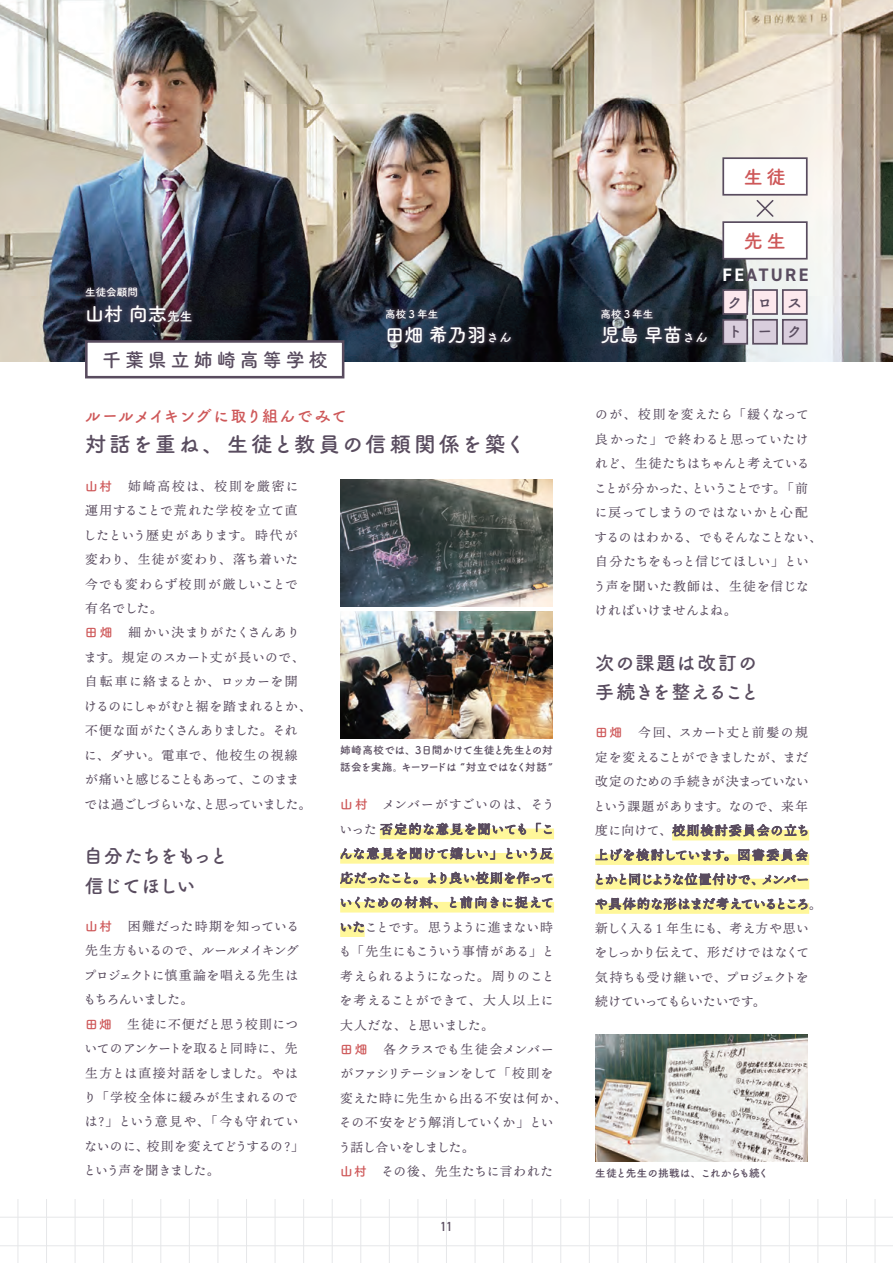
<style>
.page{position:relative;width:893px;height:1263px;background:#fff}
.page>*{position:absolute;margin:0;border:0;box-sizing:border-box;transform-origin:0 0}
.t1{font:21.3px "Tsuku B Rd Gothic Std B";letter-spacing:.11em;color:#594c5f}
.t2{font:19.2px "Tsuku B Rd Gothic Std B";color:#fff}
.t3{font:19.2px "Tsuku B Rd Gothic Std B";letter-spacing:.045em;color:#594c5f}
.t4{font:19.2px "Tsuku B Rd Gothic Std B";letter-spacing:.2em;color:#594c5f}
.t5{font:19.2px "Tsuku B Rd Gothic Std B";letter-spacing:-.075em;color:#594c5f}
.t6{font:19.2px "Tsuku B Rd Gothic Std B";letter-spacing:-.05em;color:#594c5f}
.t7{font:19.2px "Tsuku B Rd Gothic Std B";color:#ce5859}
.t8{font:700 18px "DIN2014";letter-spacing:.13em;color:#594c5f}
.t9{font:15.9px "Tsuku B Rd Gothic Std B";letter-spacing:.03em;color:#ce5859}
.t10{font:14.85px "Tsuku B Rd Gothic Std B";color:#594c5f}
.t11{font:12.75px/24.5px "Ten Mincho Text";letter-spacing:.005em;color:#594c5f}
.t12{font:12.75px "Ten Mincho Text";letter-spacing:.06em;color:#594c5f}
.t13{font:12.75px "DIN Mittelschrift Std";color:#594c5f}
.t14{font:10.65px/17px "Tsuku B Rd Gothic Std B";letter-spacing:-.02em;color:#594c5f}
.t15{font:10.65px "Tsuku B Rd Gothic Std B";letter-spacing:-.04em;color:#594c5f}
.t16{font:10.65px "Tsuku B Rd Gothic Std B";color:#fff}
.s1{font-size:12.75px}
.s2{font-family:"Tsuku B Rd Gothic Std B";color:#ce5859}
.s3{color:#fff}
</style>
<div class="page">
<hr style="left:0;top:1245px;width:893px;height:1px;background:#e6e7e9">
<hr style="left:0;top:1217px;width:893px;height:1px;background:#e6e7e9">
<hr style="left:589px;top:0;width:1px;height:1263px;background:#e6e7e9">
<hr style="left:646px;top:0;width:1px;height:1263px;background:#e6e7e9">
<hr style="left:618px;top:0;width:1px;height:1263px;background:#e6e7e9">
<hr style="left:675px;top:0;width:1px;height:1263px;background:#e6e7e9">
<hr style="left:703px;top:0;width:1px;height:1263px;background:#e6e7e9">
<hr style="left:760px;top:0;width:1px;height:1263px;background:#e6e7e9">
<hr style="left:732px;top:0;width:1px;height:1263px;background:#e6e7e9">
<hr style="left:789px;top:0;width:1px;height:1263px;background:#e6e7e9">
<hr style="left:818px;top:0;width:1px;height:1263px;background:#e6e7e9">
<hr style="left:875px;top:0;width:1px;height:1263px;background:#e6e7e9">
<hr style="left:846px;top:0;width:1px;height:1263px;background:#e6e7e9">
<hr style="left:246px;top:0;width:1px;height:1263px;background:#e6e7e9">
<hr style="left:303px;top:0;width:1px;height:1263px;background:#e6e7e9">
<hr style="left:275px;top:0;width:1px;height:1263px;background:#e6e7e9">
<hr style="left:332px;top:0;width:1px;height:1263px;background:#e6e7e9">
<hr style="left:360px;top:0;width:1px;height:1263px;background:#e6e7e9">
<hr style="left:418px;top:0;width:1px;height:1263px;background:#e6e7e9">
<hr style="left:389px;top:0;width:1px;height:1263px;background:#e6e7e9">
<hr style="left:446px;top:0;width:1px;height:1263px;background:#e6e7e9">
<hr style="left:475px;top:0;width:1px;height:1263px;background:#e6e7e9">
<hr style="left:532px;top:0;width:1px;height:1263px;background:#e6e7e9">
<hr style="left:503px;top:0;width:1px;height:1263px;background:#e6e7e9">
<hr style="left:560px;top:0;width:1px;height:1263px;background:#e6e7e9">
<hr style="left:18px;top:0;width:1px;height:1263px;background:#e6e7e9">
<hr style="left:75px;top:0;width:1px;height:1263px;background:#e6e7e9">
<hr style="left:46px;top:0;width:1px;height:1263px;background:#e6e7e9">
<hr style="left:103px;top:0;width:1px;height:1263px;background:#e6e7e9">
<hr style="left:132px;top:0;width:1px;height:1263px;background:#e6e7e9">
<hr style="left:189px;top:0;width:1px;height:1263px;background:#e6e7e9">
<hr style="left:161px;top:0;width:1px;height:1263px;background:#e6e7e9">
<hr style="left:218px;top:0;width:1px;height:1263px;background:#e6e7e9">
<div style="left:0;top:111px;width:893px;height:1088px;background:#fff"></div>
<div style="left:380px;top:828px;width:174px;height:11px;background:#fff79a"></div>
<div style="left:340px;top:853px;width:214px;height:11px;background:#fff79a"></div>
<div style="left:340px;top:877px;width:214px;height:11px;background:#fff79a"></div>
<div style="left:340px;top:902px;width:214px;height:10px;background:#fff79a"></div>
<div style="left:340px;top:926px;width:25px;height:11px;background:#fff79a"></div>
<div style="left:672px;top:830px;width:137px;height:10px;background:#fff79a"></div>
<div style="left:595px;top:854px;width:214px;height:11px;background:#fff79a"></div>
<div style="left:595px;top:879px;width:214px;height:10px;background:#fff79a"></div>
<div style="left:595px;top:903px;width:214px;height:11px;background:#fff79a"></div>
<img style="left:0;top:0;width:893px;height:361px">
<div style="left:722px;top:157px;width:86px;height:39px;background:#fff;border:2px solid #594c5f"></div>
<div style="left:722px;top:221px;width:86px;height:39px;background:#fff;border:2px solid #594c5f"></div>
<svg style="left:755px;top:198px;width:20px;height:20px"></svg>
<div style="left:722px;top:289px;width:26px;height:26px;background:#fce8ed;border:2px solid #594c5f"></div>
<div style="left:782px;top:289px;width:26px;height:26px;background:#fce8ed;border:2px solid #594c5f"></div>
<div style="left:752px;top:289px;width:26px;height:26px;background:#fce8ed;border:2px solid #594c5f"></div>
<div style="left:752px;top:319px;width:26px;height:26px;background:#d9cedd;border:2px solid #594c5f"></div>
<div style="left:722px;top:319px;width:26px;height:26px;background:#d9cedd;border:2px solid #594c5f"></div>
<div style="left:782px;top:319px;width:26px;height:26px;background:#d9cedd;border:2px solid #594c5f"></div>
<div style="left:85px;top:340px;width:259px;height:38px;background:#fff;border:3px solid #594c5f"></div>
<div style="left:81px;top:283px;width:115px;height:44px;background:#594c5f;opacity:.6"></div>
<div style="left:382px;top:305px;width:133px;height:42px;background:#594c5f;opacity:.6"></div>
<div style="left:597px;top:305px;width:114px;height:43px;background:#594c5f;opacity:.6"></div>
<img style="left:340px;top:611px;width:213px;height:128px">
<img style="left:340px;top:479px;width:213px;height:128px">
<img style="left:595px;top:1034px;width:213px;height:128px">
<p class="t16" style="left:85px;top:284px;width:55px">生徒会顧問</p>
<p class="t2" style="left:85px;top:299px;width:109px">山村 向志<span class="s1">先生</span></p>
<p class="t16" style="left:385px;top:306px;width:55px">高校３年生</p>
<p class="t2" style="left:385px;top:320px;width:128px">田畑 希乃羽<span class="s1">さん</span></p>
<p class="t4" style="left:102px;top:344px;width:227px">千葉県立姉崎高等学校</p>
<p class="t9" style="left:85px;top:404px;width:264px">ルールメイキングに取り組んでみて</p>
<p class="t1" style="left:85px;top:428px;width:443px">対話を重ね、生徒と教員の信頼関係を築く</p>
<p class="t11" style="left:84px;top:474px;width:217px;text-align:justify"><span class="s2">山村</span>　姉崎高校は、校則を厳密に運用することで荒れた学校を立て直したという歴史があります。時代が変わり、生徒が変わり、落ち着いた今でも変わらず校則が厳しいことで有名でした。</p>
<p class="t11" style="left:84px;top:621px;width:229px"><span class="s2">田畑</span>　細かい決まりがたくさんあります。規定のスカート丈が長いので、自転車に絡まるとか、ロッカーを開けるのにしゃがむと裾を踏まれるとか、不便な面がたくさんありました。それに、ダサい。電車で、他校生の視線が痛いと感じることもあって、このままでは過ごしづらいな、と思っていました。</p>
<p class="t6" style="left:84px;top:841px;width:146px">自分たちをもっと</p>
<p class="t3" style="left:85px;top:871px;width:112px">信じてほしい</p>
<p class="t11" style="left:84px;top:914px;width:217px;text-align:justify"><span class="s2">山村</span>　困難だった時期を知っている先生方もいるので、ルールメイキングプロジェクトに慎重論を唱える先生はもちろんいました。</p>
<p class="t11" style="left:83px;top:1012px;width:222px"><span class="s2">田畑</span>　生徒に不便だと思う校則についてのアンケートを取ると同時に、先生方とは直接対話をしました。やはり「学校全体に緩みが生まれるのでは？」という意見や、「今も守れていないのに、校則を変えてどうするの？」という声を聞きました。</p>
<p class="t14" style="left:340px;top:741px;width:214px">姉崎高校では、3日間かけて生徒と先生との対話会を実施。キーワードは “対立ではなく対話”</p>
<p class="t11" style="left:339px;top:793px;width:217px"><span class="s2">山村</span>　メンバーがすごいのは、そういった否定的な意見を聞いても「こんな意見を聞けて嬉しい」という反応だったこと。より良い校則を作っていくための材料、と前向きに捉えていたことです。思うように進まない時も「先生にもこういう事情がある」と考えられるようになった。周りのことを考えることができて、大人以上に大人だな、と思いました。</p>
<p class="t11" style="left:338px;top:1037px;width:230px"><span class="s2">田畑</span>　各クラスでも生徒会メンバーがファシリテーションをして「校則を変えた時に先生から出る不安は何か、その不安をどう解消していくか」という話し合いをしました。</p>
<p class="t12" style="left:340px;top:1164px;width:215px"><span class="s2">山村</span>　その後、先生たちに言われた</p>
<p class="t13" style="left:440px;top:1219px;width:14px">11</p>
<p class="t7" style="left:744px;top:162px;width:44px">生徒</p>
<p class="t7" style="left:744px;top:226px;width:44px">先生</p>
<p class="t16" style="left:600px;top:306px;width:55px">高校３年生</p>
<p class="t2" style="left:600px;top:320px;width:109px">児島 早苗<span class="s1">さん</span></p>
<p class="t8" style="left:723px;top:263px;width:87px"><span class="s3">FE</span>ATURE</p>
<p class="t10" style="left:728px;top:291px;width:16px">ク</p>
<p class="t10" style="left:758px;top:291px;width:16px">ロ</p>
<p class="t10" style="left:787px;top:291px;width:16px">ス</p>
<p class="t10" style="left:728px;top:320px;width:16px">ト</p>
<p class="t10" style="left:758px;top:320px;width:16px">ー</p>
<p class="t10" style="left:787px;top:320px;width:16px">ク</p>
<p class="t11" style="left:593px;top:403px;width:230px">のが、校則を変えたら「緩くなって良かった」で終わると思っていたけれど、生徒たちはちゃんと考えていることが分かった、ということです。「前に戻ってしまうのではないかと心配するのはわかる、でもそんなことない、自分たちをもっと信じてほしい」という声を聞いた教師は、生徒を信じなければいけませんよね。</p>
<p class="t3" style="left:595px;top:647px;width:164px">次の課題は改訂の</p>
<p class="t5" style="left:595px;top:677px;width:165px">手続きを整えること</p>
<p class="t11" style="left:593px;top:721px;width:230px"><span class="s2">田畑</span>　今回、スカート丈と前髪の規定を変えることができましたが、まだ改定のための手続きが決まっていないという課題があります。なので、来年度に向けて、校則検討委員会の立ち上げを検討しています。図書委員会<br>とかと同じような位置付けで、メンバーや具体的な形はまだ考えているところ。新しく入る 1 年生にも、考え方や思いをしっかり伝えて、形だけではなくて気持ちも受け継いで、プロジェクトを続けていってもらいたいです。</p>
<p class="t15" style="left:595px;top:1165px;width:175px">生徒と先生の挑戦は、これからも続く</p>
</div>
